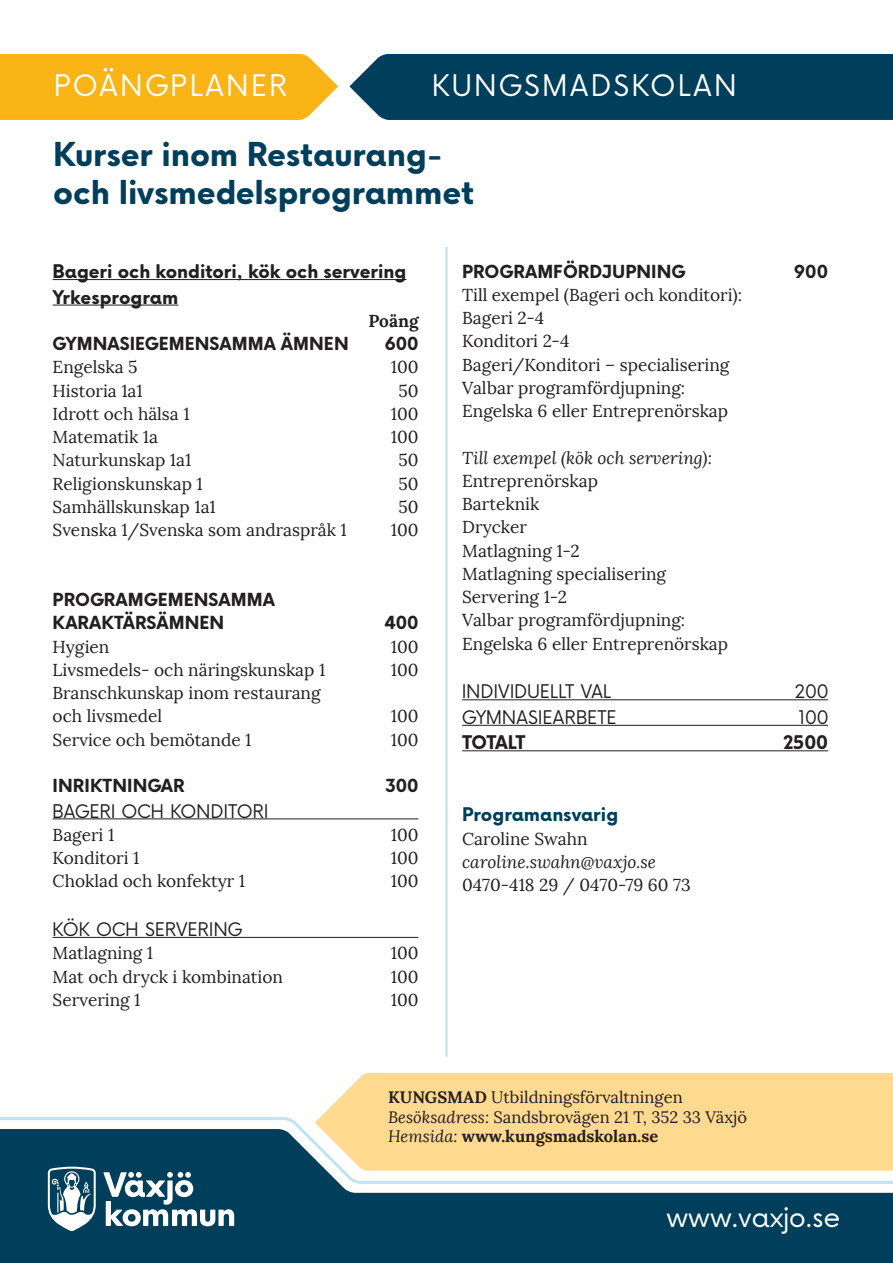
<style>
.page{position:relative;width:893px;height:1263px;background:#fff}
.page>*{position:absolute;margin:0;border:0;box-sizing:border-box;transform-origin:0 0}
.Huvudrubbe{font:700 31.5px "Vaxjo Now";letter-spacing:-.005em;color:#003f5b}
.t1{font:28.5px "Vaxjo Now";letter-spacing:.1em;color:#fff}
.t2{font:27px "Vaxjo Now";color:#fff}
.VERSALA_tunna{font:18px "Vaxjo Now";letter-spacing:.02em;color:#231f20}
.Mellanrubbe_Understr{font:700 18px "Vaxjo Now";color:#231f20}
.Programansv__Rektor{font:700 18px "Vaxjo Now";color:#003f5b}
.Brödtext__programtex{font:17.25px "Lora";color:#231f20}
.Mellanrubbe_1{font:700 17.25px "Vaxjo Now";letter-spacing:.005em;color:#231f20}
.Kursiv_i_bröd{font:italic 17.25px "Lora";color:#231f20}
.Brödtext__programtex-2{font:italic 17.25px "Lora";color:#231f20}
.Brödtext__programtex-3{font:700 17.25px "Lora";color:#231f20}
.Adressruta{font:16.5px "Lora";color:#231f20}
.Adressruta-2{font:700 16.5px "Lora";color:#231f20}
.s1{font-weight:700}
.s2{font-style:italic}
.s3{font-weight:400;font-style:italic}
</style>
<div class="page">
<svg style="left:0;top:1117px;width:893px;height:146px"></svg>
<hr style="left:445px;top:200px;width:3px;height:857px;background:#c2e3f0">
<div style="left:315px;top:1073px;width:578px;height:98px;background:#feda90"></div>
<div style="left:0;top:54px;width:338px;height:66px;background:#fbb416"></div>
<div style="left:350px;top:54px;width:543px;height:66px;background:#003f5b"></div>
<hr style="left:53px;top:279px;width:353px;height:1px;background:#231f20">
<hr style="left:53px;top:305px;width:125px;height:1px;background:#231f20">
<hr style="left:53px;top:818px;width:365px;height:1px;background:#231f20">
<hr style="left:53px;top:937px;width:365px;height:1px;background:#231f20">
<hr style="left:462px;top:699px;width:366px;height:1px;background:#231f20">
<hr style="left:462px;top:725px;width:366px;height:1px;background:#231f20">
<hr style="left:462px;top:750px;width:366px;height:1px;background:#231f20">
<div style="left:266px;top:137px;width:315px;height:110px;background:#fff"></div>
<h2 class="t1" style="left:54px;top:67px;width:234px">POÄNGPLANER</h2>
<h2 class="t1" style="left:432px;top:67px;width:306px">KUNGSMADSKOLAN</h2>
<p class="Huvudrubbe" style="left:53px;top:132px;width:391px">Kurser inom Restaurang-</p>
<p class="Huvudrubbe" style="left:53px;top:170px;width:423px">och livsmedelsprogrammet</p>
<p class="Mellanrubbe_Understr" style="left:53px;top:259px;width:355px">Bageri och konditori, kök och servering</p>
<p class="Mellanrubbe_Understr" style="left:53px;top:284px;width:127px">Yrkesprogram</p>
<p class="Brödtext__programtex-3" style="left:369px;top:310px;width:52px">Poäng</p>
<p class="Mellanrubbe_1" style="left:53px;top:331px;width:298px">GYMNASIEGEMENSAMMA ÄMNEN</p>
<p class="Mellanrubbe_1" style="left:385px;top:331px;width:36px">600</p>
<p class="Brödtext__programtex" style="left:53px;top:357px;width:86px">Engelska 5</p>
<p class="Brödtext__programtex" style="left:391px;top:357px;width:29px">100</p>
<p class="Brödtext__programtex" style="left:53px;top:380px;width:92px">Historia 1a1</p>
<p class="Brödtext__programtex" style="left:399px;top:380px;width:22px">50</p>
<p class="Brödtext__programtex" style="left:53px;top:403px;width:138px">Idrott och hälsa 1</p>
<p class="Brödtext__programtex" style="left:391px;top:403px;width:29px">100</p>
<p class="Brödtext__programtex" style="left:53px;top:427px;width:107px">Matematik 1a</p>
<p class="Brödtext__programtex" style="left:391px;top:427px;width:29px">100</p>
<p class="Brödtext__programtex" style="left:53px;top:450px;width:140px">Naturkunskap 1a1</p>
<p class="Brödtext__programtex" style="left:399px;top:450px;width:22px">50</p>
<p class="Brödtext__programtex" style="left:53px;top:473px;width:152px">Religionskunskap 1</p>
<p class="Brödtext__programtex" style="left:399px;top:473px;width:22px">50</p>
<p class="Brödtext__programtex" style="left:53px;top:496px;width:165px">Samhällskunskap 1a1</p>
<p class="Brödtext__programtex" style="left:399px;top:496px;width:22px">50</p>
<p class="Brödtext__programtex" style="left:53px;top:520px;width:296px">Svenska 1/Svenska som andraspråk 1</p>
<p class="Brödtext__programtex" style="left:391px;top:520px;width:29px">100</p>
<p class="Mellanrubbe_1" style="left:53px;top:587px;width:224px">PROGRAMGEMENSAMMA</p>
<p class="Mellanrubbe_1" style="left:53px;top:610px;width:173px">KARAKTÄRSÄMNEN</p>
<p class="Mellanrubbe_1" style="left:385px;top:610px;width:36px">400</p>
<p class="Brödtext__programtex" style="left:53px;top:636px;width:58px">Hygien</p>
<p class="Brödtext__programtex" style="left:391px;top:636px;width:29px">100</p>
<p class="Brödtext__programtex" style="left:53px;top:659px;width:274px">Livsmedels- och näringskunskap 1</p>
<p class="Brödtext__programtex" style="left:391px;top:659px;width:29px">100</p>
<p class="Brödtext__programtex" style="left:53px;top:682px;width:269px">Branschkunskap inom restaurang</p>
<p class="Brödtext__programtex" style="left:53px;top:706px;width:111px">och livsmedel</p>
<p class="Brödtext__programtex" style="left:391px;top:706px;width:29px">100</p>
<p class="Brödtext__programtex" style="left:53px;top:729px;width:200px">Service och bemötande 1</p>
<p class="Brödtext__programtex" style="left:391px;top:729px;width:29px">100</p>
<p class="Mellanrubbe_1" style="left:53px;top:773px;width:134px">INRIKTNINGAR</p>
<p class="Mellanrubbe_1" style="left:385px;top:773px;width:35px">300</p>
<p class="VERSALA_tunna" style="left:53px;top:799px;width:217px">BAGERI OCH KONDITORI</p>
<p class="Brödtext__programtex" style="left:53px;top:824px;width:63px">Bageri 1</p>
<p class="Brödtext__programtex" style="left:391px;top:824px;width:29px">100</p>
<p class="Brödtext__programtex" style="left:53px;top:847px;width:88px">Konditori 1</p>
<p class="Brödtext__programtex" style="left:391px;top:847px;width:29px">100</p>
<p class="Brödtext__programtex" style="left:53px;top:871px;width:194px">Choklad och konfektyr 1</p>
<p class="Brödtext__programtex" style="left:391px;top:871px;width:29px">100</p>
<p class="VERSALA_tunna" style="left:53px;top:917px;width:191px">KÖK OCH SERVERING</p>
<p class="Brödtext__programtex" style="left:53px;top:943px;width:102px">Matlagning 1</p>
<p class="Brödtext__programtex" style="left:391px;top:943px;width:29px">100</p>
<p class="Brödtext__programtex" style="left:53px;top:966px;width:232px">Mat och dryck i kombination</p>
<p class="Brödtext__programtex" style="left:391px;top:966px;width:29px">100</p>
<p class="Brödtext__programtex" style="left:53px;top:989px;width:89px">Servering 1</p>
<p class="Brödtext__programtex" style="left:391px;top:989px;width:29px">100</p>
<p class="Mellanrubbe_1" style="left:462px;top:259px;width:225px">PROGRAMFÖRDJUPNING</p>
<p class="Mellanrubbe_1" style="left:794px;top:259px;width:36px">900</p>
<p class="Brödtext__programtex" style="left:462px;top:284px;width:282px">Till exempel (Bageri och konditori):</p>
<p class="Brödtext__programtex" style="left:462px;top:307px;width:84px">Bageri 2-4</p>
<p class="Brödtext__programtex" style="left:462px;top:331px;width:109px">Konditori 2-4</p>
<p class="Brödtext__programtex" style="left:462px;top:354px;width:269px">Bageri/Konditori – specialisering</p>
<p class="Brödtext__programtex" style="left:462px;top:377px;width:225px">Valbar programfördjupning:</p>
<p class="Brödtext__programtex" style="left:462px;top:400px;width:267px">Engelska 6 eller Entreprenörskap</p>
<p class="Kursiv_i_bröd" style="left:462px;top:447px;width:251px">Till exempel (kök och servering):</p>
<p class="Brödtext__programtex" style="left:462px;top:470px;width:137px">Entreprenörskap</p>
<p class="Brödtext__programtex" style="left:462px;top:493px;width:79px">Barteknik</p>
<p class="Brödtext__programtex" style="left:462px;top:517px;width:66px">Drycker</p>
<p class="Brödtext__programtex" style="left:462px;top:540px;width:119px">Matlagning 1-2</p>
<p class="Brödtext__programtex" style="left:462px;top:563px;width:205px">Matlagning specialisering</p>
<p class="Brödtext__programtex" style="left:462px;top:586px;width:106px">Servering 1-2</p>
<p class="Brödtext__programtex" style="left:462px;top:610px;width:225px">Valbar programfördjupning:</p>
<p class="Brödtext__programtex" style="left:462px;top:633px;width:267px">Engelska 6 eller Entreprenörskap</p>
<p class="VERSALA_tunna" style="left:462px;top:680px;width:151px">INDIVIDUELLT VAL</p>
<p class="VERSALA_tunna" style="left:795px;top:680px;width:35px">200</p>
<p class="VERSALA_tunna" style="left:462px;top:705px;width:156px">GYMNASIEARBETE</p>
<p class="VERSALA_tunna" style="left:798px;top:705px;width:31px">100</p>
<p class="Mellanrubbe_Understr" style="left:462px;top:730px;width:65px">TOTALT</p>
<p class="Mellanrubbe_Understr" style="left:783px;top:730px;width:47px">2500</p>
<p class="Programansv__Rektor" style="left:462px;top:802px;width:158px">Programansvarig</p>
<p class="Brödtext__programtex" style="left:462px;top:828px;width:127px">Caroline Swahn</p>
<p class="Brödtext__programtex-2" style="left:462px;top:851px;width:195px">caroline.swahn@vaxjo.se</p>
<p class="Brödtext__programtex" style="left:462px;top:874px;width:230px">0470-418 29 / 0470-79 60 73</p>
<p class="Adressruta" style="left:388px;top:1087px;width:296px"><span class="s1">KUNGSMAD</span> Utbildningsförvaltningen</p>
<p class="Adressruta" style="left:388px;top:1107px;width:360px"><span class="s2">Besöksadress:</span> Sandsbrovägen 21 T, 352 33 Växjö</p>
<p class="Adressruta-2" style="left:388px;top:1125px;width:272px"><span class="s3">Hemsida:</span> www.kungsmadskolan.se</p>
<h3 class="t2" style="left:666px;top:1199px;width:175px">www.vaxjo.se</h3>
</div>
